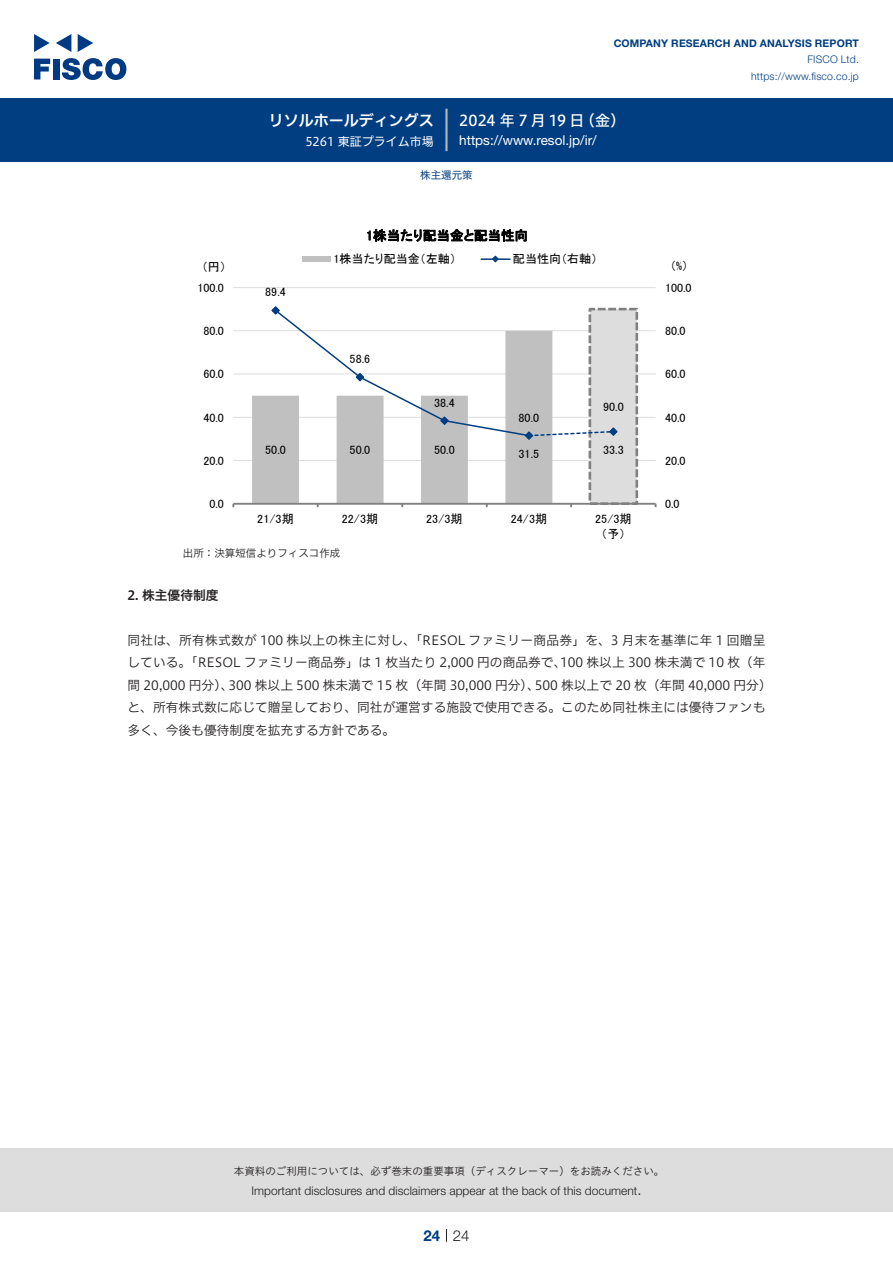
<style>
.page{position:relative;width:893px;height:1263px;background:#fff}
.page>*{position:absolute;margin:0;border:0;box-sizing:border-box;transform-origin:0 0}
.t1{font:15px "Hiragino UD Sans F Std N W5";color:#fff}
.t2{font:15px "Hiragino UD Sans F Std N W6";color:#fff}
.t3{font:300 15px "Helvetica Neue LT Std";color:#231f20}
.t4{font:700 15px "Helvetica Neue LT Std";color:#003d81}
.t5{font:13.5px "Helvetica Neue LT Std";color:#fff}
.t6{font:13.5px "MS P Gothic";letter-spacing:.005em;color:#000}
.本文{font:12.75px/22.5px "Hiragino UD Sans F Std N W3";color:#231f20}
.小タイトル{font:12.75px "Hiragino UD Sans F Std N W6";color:#231f20}
.t7{font:12.15px "MS P Gothic";color:#000}
.t8{font:12px "MS P Gothic";letter-spacing:.005em;color:#000}
.t9{font:300 12px "Helvetica Neue LT Std";color:#231f20}
.t10{font:12px "Hiragino UD Sans F Std N W4";color:#fff}
.t11{font:10.5px "Hiragino UD Sans Std W3";color:#231f20}
.t12{font:700 10.5px "Helvetica Neue LT Std";letter-spacing:.015em;color:#003d81}
.t13{font:300 10.5px/16.5px "Helvetica Neue LT Std";letter-spacing:.015em;color:#003d81;text-align:right}
.表組み基本スタイル{font:10.5px "Hiragino UD Sans F Std N W3";color:#231f20}
.ヘッダー{font:10.5px "Hiragino UD Sans F Std N W4";color:#003d81}
</style>
<div class="page">
<div style="left:0;top:1148px;width:893px;height:64px;background:#ddd"></div>
<svg style="left:34px;top:59px;width:16px;height:20px"></svg>
<div style="left:53px;top:59px;width:6px;height:20px;background:#003a83"></div>
<svg style="left:62px;top:58px;width:64px;height:22px"></svg>
<svg style="left:34px;top:34px;width:16px;height:18px"></svg>
<svg style="left:78px;top:34px;width:15px;height:18px"></svg>
<svg style="left:56px;top:34px;width:15px;height:18px"></svg>
<div style="left:0;top:98px;width:893px;height:64px;background:#003d81"></div>
<hr style="left:445px;top:109px;width:3px;height:42px;background:#b5b5b6">
<svg style="left:446px;top:1229px;width:1px;height:13px"></svg>
<hr style="left:233px;top:460px;width:423px;height:1px;background:#ddd">
<hr style="left:233px;top:417px;width:423px;height:1px;background:#ddd">
<hr style="left:233px;top:374px;width:423px;height:1px;background:#ddd">
<hr style="left:233px;top:330px;width:423px;height:1px;background:#ddd">
<hr style="left:233px;top:287px;width:423px;height:1px;background:#ddd">
<div style="left:590px;top:309px;width:47px;height:195px;background:#ddd"></div>
<div style="left:589px;top:308px;width:49px;height:197px;border:3px dashed #808080"></div>
<svg style="left:252px;top:373px;width:300px;height:130px;fill:#c0c0c0"></svg>
<hr style="left:233px;top:503px;width:423px;height:2px;background:#808080">
<svg style="left:271px;top:306px;width:347px;height:134px"></svg>
<div style="left:302px;top:256px;width:28px;height:6px;background:#c0c0c0"></div>
<hr style="left:481px;top:258px;width:29px;height:2px;background:#003d81">
<svg style="left:491px;top:255px;width:8px;height:8px"></svg>
<p class="t2" style="left:269px;top:109px;width:167px">リソルホールディングス</p>
<p class="t10" style="left:305px;top:132px;width:130px">5261 東証プライム市場</p>
<p class="t12" style="left:614px;top:37px;width:247px">COMPANY RESEARCH AND ANALYSIS REPORT</p>
<p class="t13" style="left:751px;top:51px;width:109px">FISCO Ltd. https://www.fisco.co j p.</p>
<p class="t1" style="left:580px;top:109px;width:47px">（金(</p>
<p class="t1" style="left:459px;top:109px;width:127px">2024 年 7 月 19 日</p>
<p class="t5" style="left:459px;top:132px;width:139px">https://www.resol j p. /i r/</p>
<p class="ヘッダー" style="left:420px;top:167px;width:54px">株主還元策</p>
<p class="t8" style="left:202px;top:260px;width:26px">円（ (</p>
<p class="t6" style="left:366px;top:229px;width:163px">1株当たり配当金と配当性向</p>
<p class="t8" style="left:513px;top:253px;width:86px">配当性向（右軸(</p>
<p class="t8" style="left:333px;top:253px;width:124px">1株当たり配当金（左軸）</p>
<p class="t8" style="left:670px;top:260px;width:20px">(%)</p>
<p class="t8" style="left:197px;top:281px;width:28px">100.0</p>
<p class="t8" style="left:265px;top:286px;width:22px">89.4</p>
<p class="t8" style="left:665px;top:281px;width:28px">100.0</p>
<p class="t8" style="left:203px;top:325px;width:22px">80.0</p>
<p class="t8" style="left:665px;top:325px;width:22px">80.0</p>
<p class="t8" style="left:350px;top:353px;width:22px">58.6</p>
<p class="t7" style="left:203px;top:368px;width:22px">60.0</p>
<p class="t7" style="left:665px;top:368px;width:22px">60.0</p>
<p class="t8" style="left:434px;top:396px;width:22px">38.4</p>
<p class="t7" style="left:603px;top:400px;width:22px">90.0</p>
<p class="t8" style="left:203px;top:411px;width:22px">40.0</p>
<p class="t8" style="left:519px;top:411px;width:22px">80.0</p>
<p class="t8" style="left:665px;top:411px;width:22px">40.0</p>
<p class="t8" style="left:203px;top:454px;width:22px">20.0</p>
<p class="t8" style="left:265px;top:444px;width:22px">50.0</p>
<p class="t8" style="left:350px;top:444px;width:22px">50.0</p>
<p class="t8" style="left:434px;top:444px;width:22px">50.0</p>
<p class="t8" style="left:519px;top:448px;width:22px">31.5</p>
<p class="t8" style="left:603px;top:444px;width:22px">33.3</p>
<p class="t8" style="left:665px;top:454px;width:22px">20.0</p>
<p class="t8" style="left:209px;top:498px;width:16px">0.0</p>
<p class="t8" style="left:665px;top:498px;width:16px">0.0</p>
<p class="t8" style="left:257px;top:512px;width:38px">21/3期</p>
<p class="t8" style="left:342px;top:512px;width:38px">22/3期</p>
<p class="t8" style="left:426px;top:512px;width:38px">23/3期</p>
<p class="t8" style="left:511px;top:512px;width:38px">24/3期</p>
<p class="t8" style="left:595px;top:512px;width:38px">25/3期</p>
<p class="t8" style="left:601px;top:528px;width:26px">予（ (</p>
<p class="表組み基本スタイル" style="left:183px;top:545px;width:159px">出所：決算短信よりフィスコ作成</p>
<p class="小タイトル" style="left:128px;top:585px;width:93px">2. 株主優待制度</p>
<p class="本文" style="left:128px;top:628px;width:639px;text-align:right">同社は、所有株式数が 100 株以上の株主に対し、「RESOL ファミリー商品券」を、3 月末を基準に年 1 回贈呈<br>100 株以上 300 株未満で 10 枚（年</p>
<p class="本文" style="left:535px;top:650px;width:239px;text-indent:-407px">している。「RESOL ファミリー商品券」は 1 枚当たり 2,000 円の商品券で、<br>500 株以上で 20 枚（年間 40,000 円分(</p>
<p class="本文" style="left:228px;top:673px;width:313px">300 株以上 500 株未満で 15 枚（年間 30,000 円分）、</p>
<p class="本文" style="left:128px;top:673px;width:639px">間 20,000 円分）、<br>と、所有株式数に応じて贈呈しており、同社が運営する施設で使用できる。このため同社株主には優待ファンも多く、今後も優待制度を拡充する方針である。</p>
<p class="t11" style="left:234px;top:1163px;width:432px">本資料のご利用については、必ず巻末の重要事項（ディスクレーマー）をお読みください。</p>
<p class="t3" style="left:637px;top:1180px;width:6px">.</p>
<p class="t9" style="left:251px;top:1183px;width:387px">Important disclosures and disclaimers appear at the back of this document</p>
<p class="t4" style="left:423px;top:1226px;width:18px">24</p>
<p class="t3" style="left:453px;top:1226px;width:18px">24</p>
</div>
